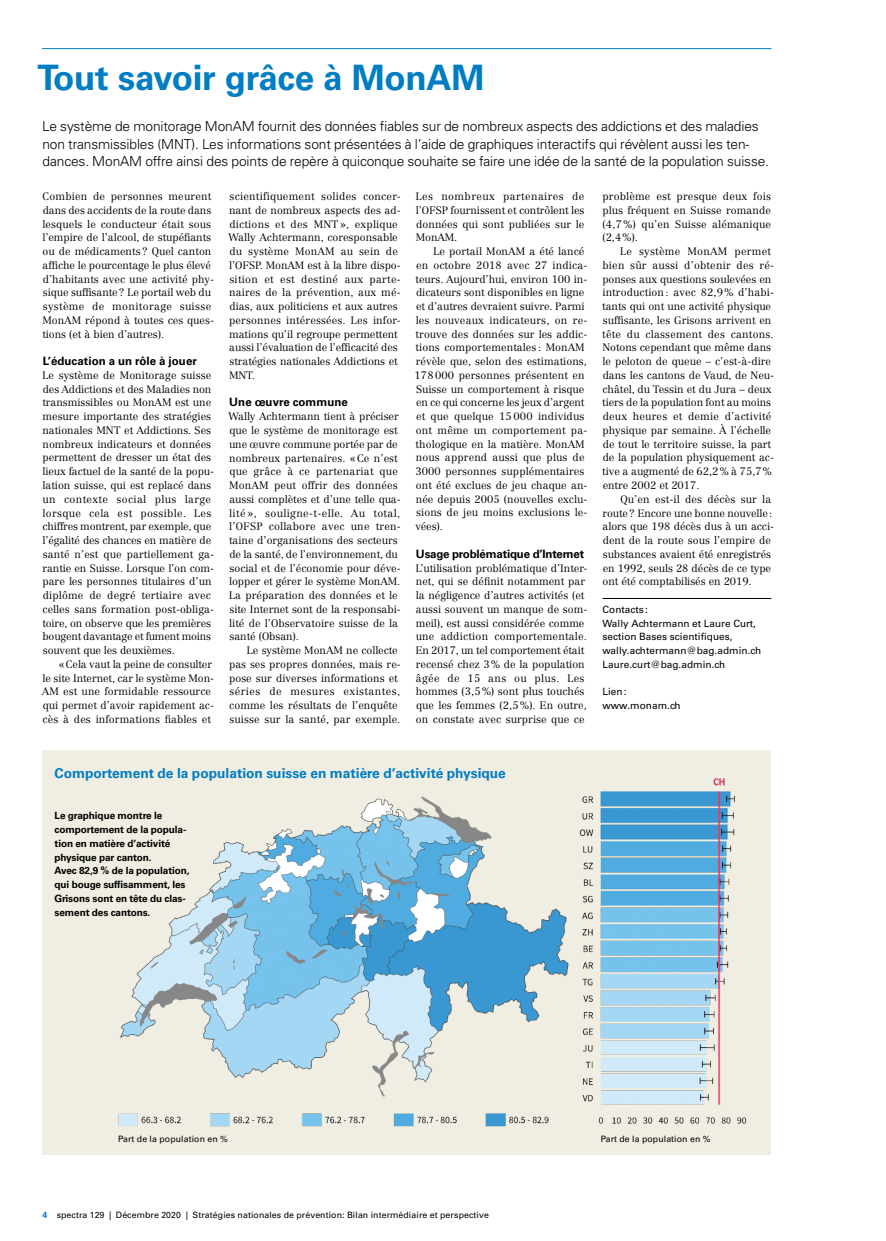
<style>
.page{position:relative;width:886px;height:1241px;background:#fff}
.page>*{position:absolute;margin:0;border:0;box-sizing:border-box;transform-origin:0 0}
.t1{font:700 35px "Univers LT Std";letter-spacing:-.01em;color:#007dc3}
.t2{font:300 13.75px/17.5px "Univers LT Std";letter-spacing:-.01em;color:#000}
.t3{font:700 13.75px "Univers LT Std";color:#007dc3}
.t4{font:700 11.5px "Univers LT Std";letter-spacing:.005em;color:#000}
.t5{font:700 11.5px "Univers LT Std";letter-spacing:-.015em;color:#000}
.t6{font:300 10.62px/13.8px "Centennial LT Std";color:#000}
.t7{font:700 10px/13.8px "Univers LT Std";letter-spacing:-.01em;color:#000}
.t8{font:10px/13.8px "Univers LT Std";letter-spacing:.005em;color:#000}
.t9{font:8.75px "Univers LT Std";letter-spacing:.01em;color:#000}
.s1{font-weight:700;color:#007dc3}
</style>
<div class="page">
<div style="left:43px;top:750px;width:728px;height:404px;background:#f0eee2"></div>
<hr style="left:602px;top:598px;width:169px;height:1px;background:#000">
<hr style="left:42px;top:48px;width:729px;height:1px;background:#007dc3">
<img style="left:579px;top:778px;width:168px;height:346px">
<img style="left:118px;top:796px;width:451px;height:331px">
<h1 class="t1" style="left:37px;top:57px;width:449px">Tout savoir grâce à MonAM</h1>
<p class="t2" style="left:42px;top:118px;width:728px">Le système de monitorage MonAM fournit des données fiables sur de nombreux aspects des addictions et des maladies non transmissibles (MNT). Les informations sont présentées à l’aide de graphiques interactifs qui révèlent aussi les ten&shy;dances. MonAM offre ainsi des points de repère à quiconque souhaite se faire une idée de la santé de la population suisse.</p>
<p class="t6" style="left:42px;top:189px;width:173px">Combien de personnes meurent dans des accidents de la route dans lesquels le conducteur était sous l’empire de l’alcool, de stupéfiants ou de médicaments? Quel canton affiche le pourcentage le plus élevé d’habitants avec une activité phy&shy;sique suffisante? Le portail web du système de monitorage suisse<br>MonAM répond à toutes ces ques&shy;tions (et à bien d’autres).</p>
<p class="t4" style="left:43px;top:354px;width:156px">L’éducation a un rôle à jouer</p>
<p class="t6" style="left:42px;top:368px;width:173px">Le système de Monitorage suisse des Addictions et des Maladies non transmissibles ou MonAM est une mesure importante des stratégies nationales MNT et Addictions. Ses nombreux indicateurs et données permettent de dresser un état des lieux factuel de la santé de la popu&shy;lation suisse, qui est replacé dans un contexte social plus large lorsque cela est possible. Les chiffres montrent, par exemple, que l’égalité des chances en matière de santé n’est que partiellement ga&shy;rantie en Suisse. Lorsque l’on com&shy;pare les personnes titulaires d’un diplôme de degré tertiaire avec celles sans formation post-obliga&shy;toire, on observe que les premières bougent davantage et fument moins souvent que les deuxièmes.</p>
<p class="t6" style="left:42px;top:657px;width:174px;text-indent:17px">«Cela vaut la peine de consulter le site Internet, car le système Mon-AM est une formidable ressource qui permet d’avoir rapidement ac&shy;cès à des informations fiables et</p>
<p class="t6" style="left:229px;top:189px;width:174px">scientifiquement solides concer&shy;nant de nombreux aspects des ad&shy;dictions et des MNT », explique<br>Wally Achtermann, coresponsable du système MonAM au sein de l’OFSP. MonAM est à la libre dispo&shy;sition et est destiné aux parte&shy;naires de la prévention, aux mé&shy;dias, aux politiciens et aux autres personnes intéressées. Les infor&shy;mations qu’il regroupe permettent aussi l’évaluation de l’efficacité des stratégies nationales Addictions et<br>MNT.</p>
<p class="t4" style="left:229px;top:395px;width:120px">Une œuvre commune</p>
<p class="t6" style="left:229px;top:409px;width:174px">Wally Achtermann tient à préciser que le système de monitorage est une œuvre commune portée par de nombreux partenaires. «Ce n’est que grâce à ce partenariat que<br>MonAM peut offrir des données aussi complètes et d’une telle qua&shy;lité », souligne-t-elle. Au total, l’OFSP collabore avec une tren&shy;taine d’organisations des secteurs de la santé, de l’environnement, du social et de l’économie pour déve&shy;lopper et gérer le système MonAM.<br>La préparation des données et le site Internet sont de la responsabi&shy;lité de l’Observatoire suisse de la santé (Obsan).</p>
<p class="t6" style="left:229px;top:643px;width:173px;text-indent:17px">Le système MonAM ne collecte pas ses propres données, mais re&shy;pose sur diverses informations et séries de mesures existantes, comme les résultats de l’enquête suisse sur la santé, par exemple.</p>
<p class="t6" style="left:602px;top:189px;width:170px;text-align:justify">problème est presque deux fois plus fréquent en Suisse romande (4,7 %) qu’en Suisse alémanique (2,4%).</p>
<p class="t6" style="left:602px;top:244px;width:173px;text-indent:18px">Le système MonAM permet bien sûr aussi d’obtenir des ré&shy;ponses aux questions soulevées en introduction: avec 82,9 % d’habi&shy;tants qui ont une activité physique suffisante, les Grisons arrivent en tête du classement des cantons.<br>Notons cependant que même dans le peloton de queue – c’est-à-dire dans les cantons de Vaud, de Neu&shy;châtel, du Tessin et du Jura – deux tiers de la population font au moins deux heures et demie d’activité physique par semaine. À l’échelle de tout le territoire suisse, la part de la population physiquement ac&shy;tive a augmenté de 62,2% à 75,7% entre 2002 et 2017.</p>
<p class="t6" style="left:602px;top:492px;width:173px;text-indent:18px">Qu’en est-il des décès sur la route? Encore une bonne nouvelle: alors que 198 décès dus à un acci&shy;dent de la route sous l’empire de substances avaient été enregistrés en 1992, seuls 28 décès de ce type ont été comptabilisés en 2019.</p>
<p class="t8" style="left:602px;top:602px;width:160px">Contacts :<br>Wally Achtermann et Laure Curt, section Bases scientifiques, wally.achtermann@bag.admin.ch<br>Laure.curt@bag.admin.ch</p>
<p class="t8" style="left:602px;top:685px;width:80px">Lien: www.monam.ch</p>
<p class="t6" style="left:415px;top:189px;width:170px;text-align:justify">Les nombreux partenaires de l’OFSP fournissent et contrôlent les données qui sont publiées sur le MonAM.</p>
<p class="t6" style="left:415px;top:244px;width:174px;text-indent:19px">Le portail MonAM a été lancé en octobre 2018 avec 27 indica&shy;teurs. Aujourd’hui, environ 100 in&shy;dicateurs sont disponibles en ligne et d’autres devraient suivre. Parmi les nouveaux indicateurs, on re&shy;trouve des données sur les addic&shy;tions comportementales : MonAM révèle que, selon des estimations,<br>178000 personnes présentent en<br>Suisse un comportement à risque en ce qui concerne les jeux d’argent et que quelque 15 000 individus ont même un comportement pa&shy;thologique en la matière. MonAM nous apprend aussi que plus de<br>3000 personnes supplémentaires ont été exclues de jeu chaque an&shy;née depuis 2005 (nouvelles exclu&shy;sions de jeu moins exclusions le&shy;vées).</p>
<p class="t5" style="left:416px;top:547px;width:170px">Usage problématique d’Internet</p>
<p class="t6" style="left:415px;top:561px;width:173px">L’utilisation problématique d’Inter&shy;net, qui se définit notamment par la négligence d’autres activités (et aussi souvent un manque de som&shy;meil), est aussi considérée comme une addiction comportementale.<br>En 2017, un tel comportement était recensé chez 3% de la population âgée de 15 ans ou plus. Les hommes (3,5%) sont plus touchés que les femmes (2,5 %). En outre, on constate avec surprise que ce</p>
<p class="t3" style="left:55px;top:765px;width:453px">Comportement de la population suisse en matière d’activité physique</p>
<p class="t7" style="left:55px;top:808px;width:137px">Le graphique montre le comportement de la popula&shy;tion en matière d’activité physique par canton.<br>Avec 82,9 % de la population, qui bouge suffisamment, les<br>Grisons sont en tête du clas&shy;sement des cantons.</p>
<p class="t9" style="left:118px;top:1133px;width:111px">Part de la population en %</p>
<p class="t9" style="left:601px;top:1133px;width:111px">Part de la population en %</p>
<p class="t9" style="left:43px;top:1209px;width:448px"><span class="s1">4</span> spectra 129 | Décembre 2020 | Stratégies nationales de prévention: Bilan intermédiaire et perspective</p>
</div>
